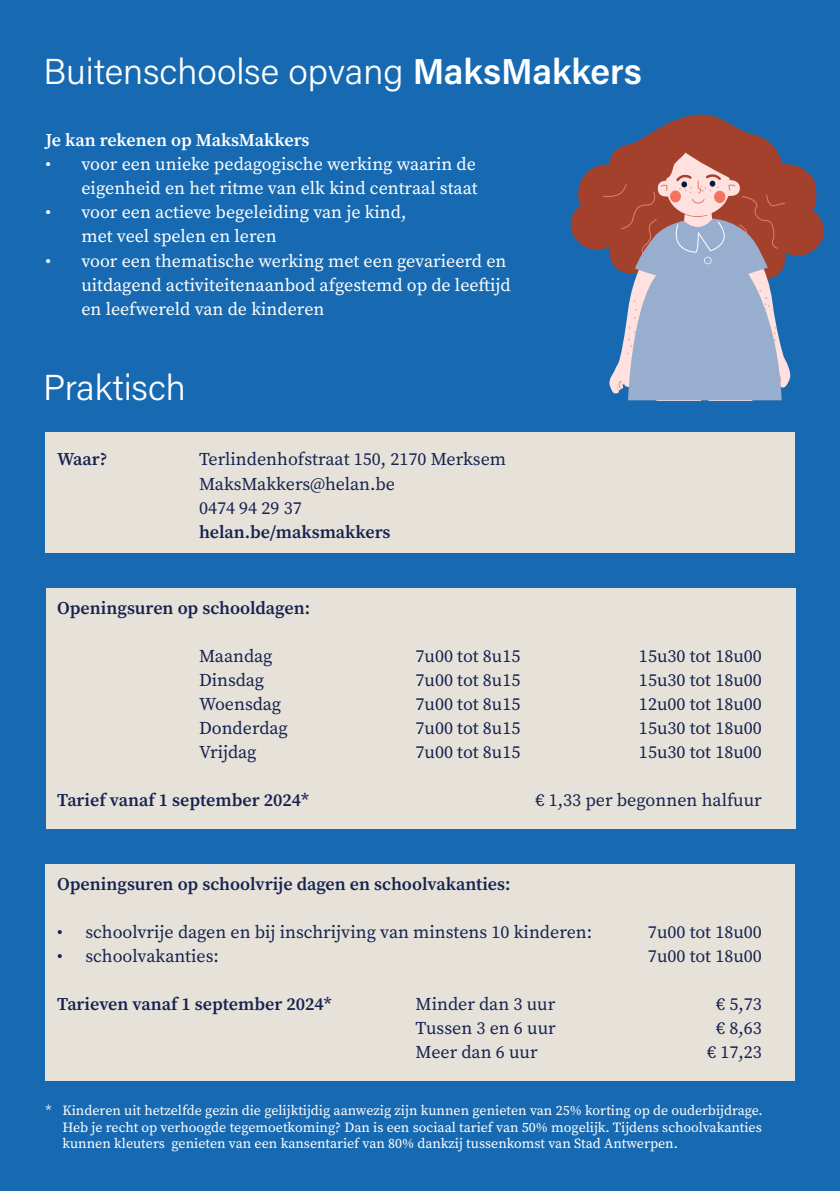
<style>
.page{position:relative;width:840px;height:1191px;background:#fff}
.page>*{position:absolute;margin:0;border:0;box-sizing:border-box;transform-origin:0 0}
.t1{font:300 36px "Acumin Pro";color:#fff}
.t2{font:18px "Source Serif Pro";color:#162351}
.t3{font:18px/24px "Source Serif Pro";color:#fff}
.t4{font:600 18px "Source Serif Pro";color:#162351}
.t5{font:600 18px "Source Serif Pro";letter-spacing:-.01em;color:#fff}
.t6{font:14px/16.8px "Source Serif Pro";color:#fff;text-align:justify}
.s1{font-weight:600}
</style>
<div class="page">
<div style="left:0;top:0;width:839px;height:1191px;background:#176ab1"></div>
<div style="left:45px;top:432px;width:749px;height:120px;background:#e6e2d9"></div>
<div style="left:46px;top:588px;width:749px;height:240px;background:#e6e2d9"></div>
<div style="left:45px;top:864px;width:749px;height:216px;background:#e6e2d9"></div>
<svg style="left:570px;top:114px;width:254px;height:286px"></svg>
<p class="t1" style="left:43px;top:47px;width:599px">Buitenschoolse opvang <span class="s1">MaksMakkers</span></p>
<p class="t5" style="left:45px;top:128px;width:265px">Je kan rekenen op MaksMakkers</p>
<p class="t3" style="left:45px;top:152px;width:433px;text-align:right">• voor een unieke pedagogische werking waarin de eigenheid en het ritme van elk kind centraal staat</p>
<p class="t3" style="left:81px;top:200px;width:326px;text-indent:-36px">• voor een actieve begeleiding van je kind, met veel spelen en leren</p>
<p class="t3" style="left:81px;top:248px;width:430px;text-indent:-36px">• voor een thematische werking met een gevarieerd en uitdagend activiteitenaanbod afgestemd op de leeftijd en leefwereld van de kinderen</p>
<p class="t1" style="left:43px;top:363px;width:144px">Praktisch</p>
<p class="t4" style="left:57px;top:447px;width:52px">Waar?</p>
<p class="t2" style="left:199px;top:447px;width:308px">Terlindenhofstraat 150, 2170 Merksem</p>
<p class="t2" style="left:199px;top:471px;width:197px">MaksMakkers@helan.be</p>
<p class="t2" style="left:199px;top:495px;width:104px">0474 94 29 37</p>
<p class="t4" style="left:199px;top:519px;width:193px">helan.be/maksmakkers</p>
<p class="t4" style="left:57px;top:595px;width:254px">Openingsuren op schooldagen:</p>
<p class="t2" style="left:199px;top:644px;width:75px">Maandag</p>
<p class="t2" style="left:415px;top:644px;width:106px">7u00 tot 8u15</p>
<p class="t2" style="left:638px;top:644px;width:124px">15u30 tot 18u00</p>
<p class="t2" style="left:199px;top:668px;width:67px">Dinsdag</p>
<p class="t2" style="left:415px;top:668px;width:106px">7u00 tot 8u15</p>
<p class="t2" style="left:638px;top:668px;width:124px">15u30 tot 18u00</p>
<p class="t2" style="left:199px;top:692px;width:84px">Woensdag</p>
<p class="t2" style="left:415px;top:692px;width:106px">7u00 tot 8u15</p>
<p class="t2" style="left:638px;top:692px;width:124px">12u00 tot 18u00</p>
<p class="t2" style="left:199px;top:716px;width:90px">Donderdag</p>
<p class="t2" style="left:415px;top:716px;width:106px">7u00 tot 8u15</p>
<p class="t2" style="left:638px;top:716px;width:124px">15u30 tot 18u00</p>
<p class="t2" style="left:199px;top:740px;width:59px">Vrijdag</p>
<p class="t2" style="left:415px;top:740px;width:106px">7u00 tot 8u15</p>
<p class="t2" style="left:638px;top:740px;width:124px">15u30 tot 18u00</p>
<p class="t4" style="left:57px;top:787px;width:253px">Tarief vanaf 1 september 2024*</p>
<p class="t2" style="left:535px;top:788px;width:228px">€ 1,33 per begonnen halfuur</p>
<p class="t4" style="left:57px;top:871px;width:455px">Openingsuren op schoolvrije dagen en schoolvakanties:</p>
<p class="t2" style="left:57px;top:919px;width:536px">• schoolvrije dagen en bij inschrijving van minstens 10 kinderen:</p>
<p class="t2" style="left:647px;top:919px;width:115px">7u00 tot 18u00</p>
<p class="t2" style="left:57px;top:943px;width:163px">• schoolvakanties:</p>
<p class="t2" style="left:647px;top:943px;width:115px">7u00 tot 18u00</p>
<p class="t4" style="left:57px;top:991px;width:276px">Tarieven vanaf 1 september 2024*</p>
<p class="t2" style="left:415px;top:991px;width:141px">Minder dan 3 uur</p>
<p class="t2" style="left:715px;top:991px;width:47px">€ 5,73</p>
<p class="t2" style="left:415px;top:1015px;width:142px">Tussen 3 en 6 uur</p>
<p class="t2" style="left:715px;top:1015px;width:47px">€ 8,63</p>
<p class="t2" style="left:415px;top:1039px;width:124px">Meer dan 6 uur</p>
<p class="t2" style="left:706px;top:1039px;width:56px">€ 17,23</p>
<p class="t6" style="left:62px;top:1101px;width:701px;text-indent:-17px">* Kinderen uit hetzelfde gezin die gelijktijdig aanwezig zijn kunnen genieten van 25% korting op de ouderbijdrage.<br>Heb je recht op verhoogde tegemoetkoming? Dan is een sociaal tarief van 50% mogelijk. Tijdens schoolvakanties kunnen kleuters genieten van een kansentarief van 80% dankzij tussenkomst van Stad Antwerpen.</p>
</div>
